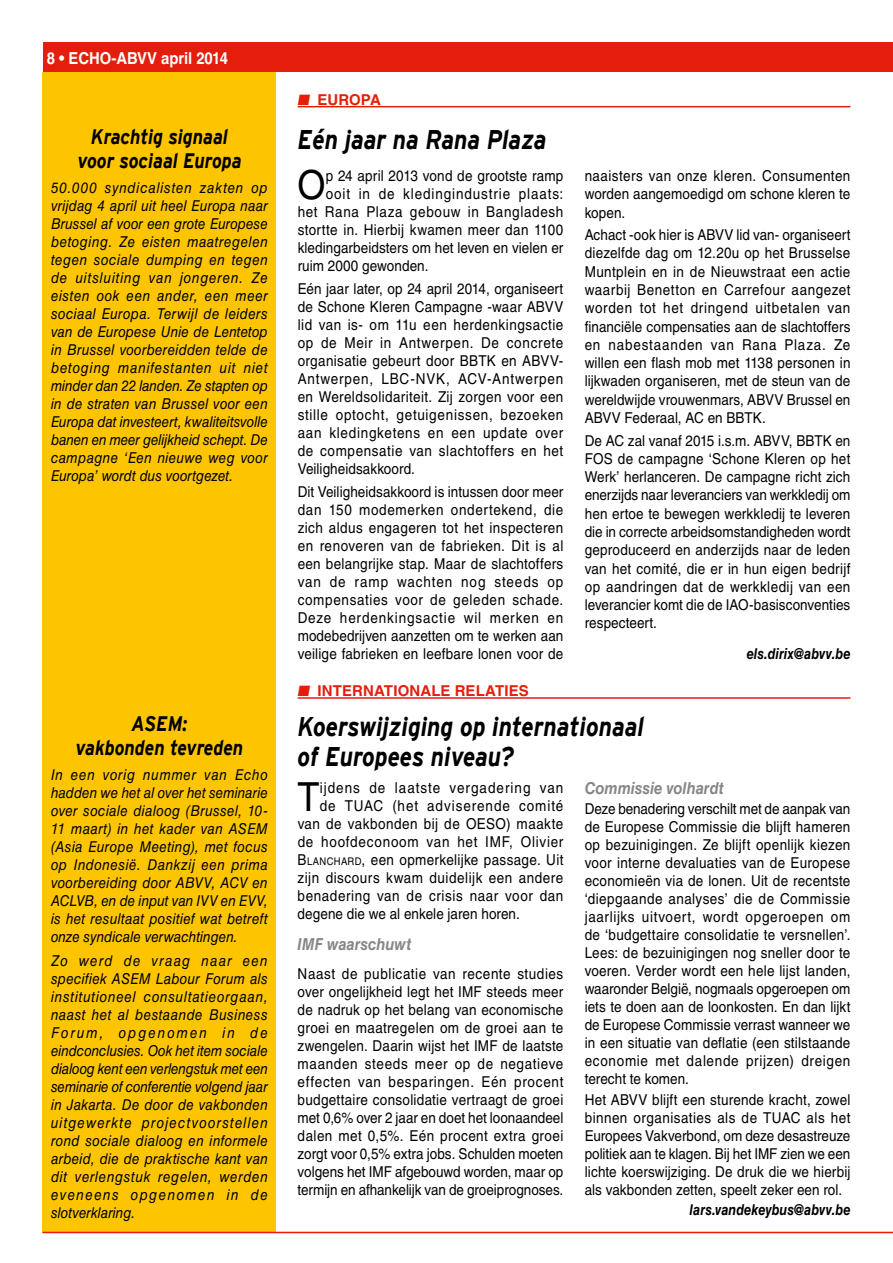
<style>
.page{position:relative;width:893px;height:1263px;background:#fff}
.page>*{position:absolute;margin:0;border:0;box-sizing:border-box;transform-origin:0 0}
.t1{font:40.05px "Helvetica LT Std";color:#000;scale:.9 1}
.t2{font:italic 700 27px/30px "Interstate";color:#000;scale:.85 1}
.t3{font:italic 700 21px/24px "Interstate";color:#000;text-align:center;scale:.85 1}
.t4{font:italic 700 16.5px "Helvetica LT Std";color:#868786;scale:.9 1}
.t5{font:700 16.5px "Helvetica LT Std";color:#fff;scale:.9 1}
.t6{font:15px/18px "Helvetica LT Std";letter-spacing:.015em;color:#000;text-align:justify;scale:.9 1}
.t7{font:italic 15px/18px "Helvetica LT Std";letter-spacing:.015em;color:#000;text-align:justify;scale:.9 1}
.t8{font:15px "Helvetica LT Std";letter-spacing:.035em;color:#000;scale:.9 1}
.t9{font:italic 700 15px "Helvetica LT Std";letter-spacing:.005em;color:#000;scale:.85 1}
.t10{font:15px "Helvetica LT Std";letter-spacing:.04em;color:#000;scale:.9 1}
.t11{font:15px "Helvetica LT Std";letter-spacing:.055em;color:#000;scale:.9 1}
.t12{font:15px "Helvetica LT Std";letter-spacing:.065em;color:#000;scale:.9 1}
.t13{font:700 15px "Helvetica LT Std";letter-spacing:.005em;color:#e41e0a}
.t14{font:15px "Helvetica LT Std";letter-spacing:.05em;color:#000;scale:.9 1}
.t15{font:15px "Helvetica LT Std";letter-spacing:.075em;color:#000;scale:.9 1}
.t16{font:15px "Helvetica LT Std";letter-spacing:.07em;color:#000;scale:.9 1}
.s1{font-style:inherit}
.s2{font-size:10.5px}
</style>
<div class="page">
<div style="left:43px;top:43px;width:850px;height:29px;background:#e41e0a"></div>
<div style="left:43px;top:72px;width:233px;height:1161px;background:#fdc500"></div>
<hr style="left:43px;top:1232px;width:850px;height:1px;background:#e41e0a">
<hr style="left:298px;top:106px;width:552px;height:1px;background:#e41e0a">
<hr style="left:298px;top:697px;width:552px;height:2px;background:#e41e0a">
<p class="t5" style="left:47px;top:48px;width:203px">8 • ECHO-ABVV april 2014</p>
<h3 class="t3" style="left:77px;top:125px;width:195px">Krachtig signaal voor sociaal Europa</h3>
<p class="t7" style="left:51px;top:178px;width:243px">50.000 syndicalisten zakten op vrijdag 4 april uit heel Europa naar Brussel af voor een grote Europese betoging. Ze eisten maatregelen tegen sociale dumping en tegen de uitsluiting van jongeren. Ze eisten ook een ander, een meer sociaal Europa. Terwijl de leiders van de Europese Unie de Lentetop in Brussel voorbereidden telde de betoging manifestanten uit niet minder dan 22 landen. Ze stapten op in de straten van Brussel voor een Europa dat investeert, kwaliteitsvolle banen en meer gelijkheid schept. De campagne ‘Een nieuwe weg voor Europa’ wordt dus voortgezet.</p>
<h3 class="t3" style="left:76px;top:712px;width:199px">ASEM:<br>vakbonden tevreden</h3>
<p class="t7" style="left:51px;top:765px;width:242px">In een vorig nummer van Echo hadden we het al over het seminarie over sociale dialoog (Brussel, 10- 11 maart) in het kader van ASEM (Asia Europe Meeting), met focus op Indonesië. Dankzij een prima voorbereiding door ABVV, ACV en ACLVB, en de input van IVV en EVV, is het resultaat positief wat betreft onze syndicale verwachtingen.</p>
<p class="t7" style="left:51px;top:952px;width:242px">Zo werd de vraag naar een specifiek ASEM Labour Forum als institutioneel consultatieorgaan, naast het al bestaande Business Forum, opgenomen in de eindconclusies. Ook het item sociale dialoog kent een verlengstuk met een seminarie of conferentie volgend jaar in Jakarta. De door de vakbonden uitgewerkte projectvoorstellen rond sociale dialoog en informele arbeid, die de praktische kant van dit verlengstuk regelen, werden eveneens opgenomen in de slotverklaring.</p>
<p class="t13" style="left:298px;top:90px;width:85px">■ EUROPA</p>
<h2 class="t2" style="left:298px;top:124px;width:294px">Eén jaar na Rana Plaza</h2>
<h1 class="t1" style="left:298px;top:162px;width:33px">O</h1>
<p class="t6" style="left:326px;top:167px;width:266px">p 24 april 2013 vond de grootste ramp</p>
<p class="t12" style="left:326px;top:185px;width:266px">ooit in de kledingindustrie plaats:</p>
<p class="t14" style="left:298px;top:203px;width:297px">het Rana Plaza gebouw in Bangladesh</p>
<p class="t6" style="left:298px;top:221px;width:297px">stortte in. Hierbij kwamen meer dan 1100</p>
<p class="t6" style="left:298px;top:239px;width:297px">kledingarbeidsters om het leven en vielen er</p>
<p class="t6" style="left:298px;top:257px;width:147px">ruim 2000 gewonden.</p>
<p class="t6" style="left:298px;top:279px;width:297px">Eén jaar later, op 24 april 2014, organiseert de Schone Kleren Campagne -waar ABVV lid van is- om 11u een herdenkingsactie op de Meir in Antwerpen. De concrete organisatie gebeurt door BBTK en ABVV-Antwerpen, LBC-NVK, ACV-Antwerpen en Wereldsolidariteit. Zij zorgen voor een stille optocht, getuigenissen, bezoeken aan kledingketens en een update over de compensatie van slachtoffers en het Veiligheidsakkoord.</p>
<p class="t6" style="left:298px;top:482px;width:297px">Dit Veiligheidsakkoord is intussen door meer dan 150 modemerken ondertekend, die zich aldus engageren tot het inspecteren en renoveren van de fabrieken. Dit is al een belangrijke stap. Maar de slachtoffers van de ramp wachten nog steeds op compensaties voor de geleden schade.<br>Deze herdenkingsactie wil merken en modebedrijven aanzetten om te werken aan veilige fabrieken en leefbare lonen voor de</p>
<p class="t6" style="left:585px;top:167px;width:297px">naaisters van onze kleren. Consumenten worden aangemoedigd om schone kleren te kopen.</p>
<p class="t6" style="left:585px;top:226px;width:297px">Achact -ook hier is ABVV lid van- organiseert diezelfde dag om 12.20u op het Brusselse Muntplein en in de Nieuwstraat een actie waarbij Benetton en Carrefour aangezet worden tot het dringend uitbetalen van financiële compensaties aan de slachtoffers en nabestaanden van Rana Plaza. Ze willen een flash mob met 1138 personen in lijkwaden organiseren, met de steun van de wereldwijde vrouwenmars, ABVV Brussel en ABVV Federaal, AC en BBTK.</p>
<p class="t6" style="left:585px;top:431px;width:297px">De AC zal vanaf 2015 i.s.m. ABVV, BBTK en FOS de campagne ‘Schone Kleren op het Werk’ herlanceren. De campagne richt zich enerzijds naar leveranciers van werkkledij om hen ertoe te bewegen werkkledij te leveren die in correcte arbeidsomstandigheden wordt geproduceerd en anderzijds naar de leden van het comité, die er in hun eigen bedrijf op aandringen dat de werkkledij van een leverancier komt die de IAO-basisconventies respecteert.</p>
<p class="t9" style="left:747px;top:645px;width:124px">els.dirix@abvv.be</p>
<p class="t13" style="left:298px;top:682px;width:233px">■ INTERNATIONALE RELATIES</p>
<h2 class="t2" style="left:298px;top:711px;width:409px">Koerswijziging op internationaal of Europees niveau?</h2>
<h1 class="t1" style="left:298px;top:774px;width:26px">T</h1>
<p class="t15" style="left:320px;top:779px;width:272px">ijdens de laatste vergadering van</p>
<p class="t4" style="left:585px;top:778px;width:156px">Commissie volhardt</p>
<p class="t6" style="left:585px;top:800px;width:297px">Deze benadering verschilt met de aanpak van de Europese Commissie die blijft hameren op bezuinigingen. Ze blijft openlijk kiezen voor interne devaluaties van de Europese economieën via de lonen. Uit de recentste ‘diepgaande analyses’ die de Commissie jaarlijks uitvoert, wordt opgeroepen om de ‘budgettaire consolidatie te versnellen’.<br>Lees: de bezuinigingen nog sneller door te voeren. Verder wordt een hele lijst landen, waaronder België, nogmaals opgeroepen om iets te doen aan de loonkosten. En dan lijkt de Europese Commissie verrast wanneer we in een situatie van deflatie (een stilstaande economie met dalende prijzen) dreigen terecht te komen.</p>
<p class="t6" style="left:585px;top:1090px;width:297px">Het ABVV blijft een sturende kracht, zowel binnen organisaties als de TUAC als het Europees Vakverbond, om deze desastreuze politiek aan te klagen. Bij het IMF zien we een lichte koerswijziging. De druk die we hierbij als vakbonden zetten, speelt zeker een rol.</p>
<p class="t9" style="left:690px;top:1200px;width:191px">lars.vandekeybus@abvv.be</p>
<p class="t16" style="left:320px;top:797px;width:272px">de TUAC (het adviserende comité</p>
<p class="t8" style="left:298px;top:815px;width:297px">van de vakbonden bij de OESO) maakte</p>
<p class="t11" style="left:298px;top:833px;width:297px">de hoofdeconoom van het IMF, Olivier</p>
<p class="t6" style="left:298px;top:851px;width:297px"><span class="s1">B</span><span class="s2">LANCHARD</span> , een opmerkelijke passage. Uit</p>
<p class="t8" style="left:298px;top:869px;width:297px">zijn discours kwam duidelijk een andere</p>
<p class="t10" style="left:298px;top:887px;width:297px">benadering van de crisis naar voor dan</p>
<p class="t6" style="left:298px;top:905px;width:248px">degene die we al enkele jaren horen.</p>
<p class="t4" style="left:298px;top:934px;width:128px">IMF waarschuwt</p>
<p class="t6" style="left:298px;top:964px;width:297px">Naast de publicatie van recente studies over ongelijkheid legt het IMF steeds meer de nadruk op het belang van economische groei en maatregelen om de groei aan te zwengelen. Daarin wijst het IMF de laatste maanden steeds meer op de negatieve effecten van besparingen. Eén procent budgettaire consolidatie vertraagt de groei met 0,6% over 2 jaar en doet het loonaandeel dalen met 0,5%. Eén procent extra groei zorgt voor 0,5% extra jobs. Schulden moeten volgens het IMF afgebouwd worden, maar op termijn en afhankelijk van de groeiprognoses.</p>
</div>
